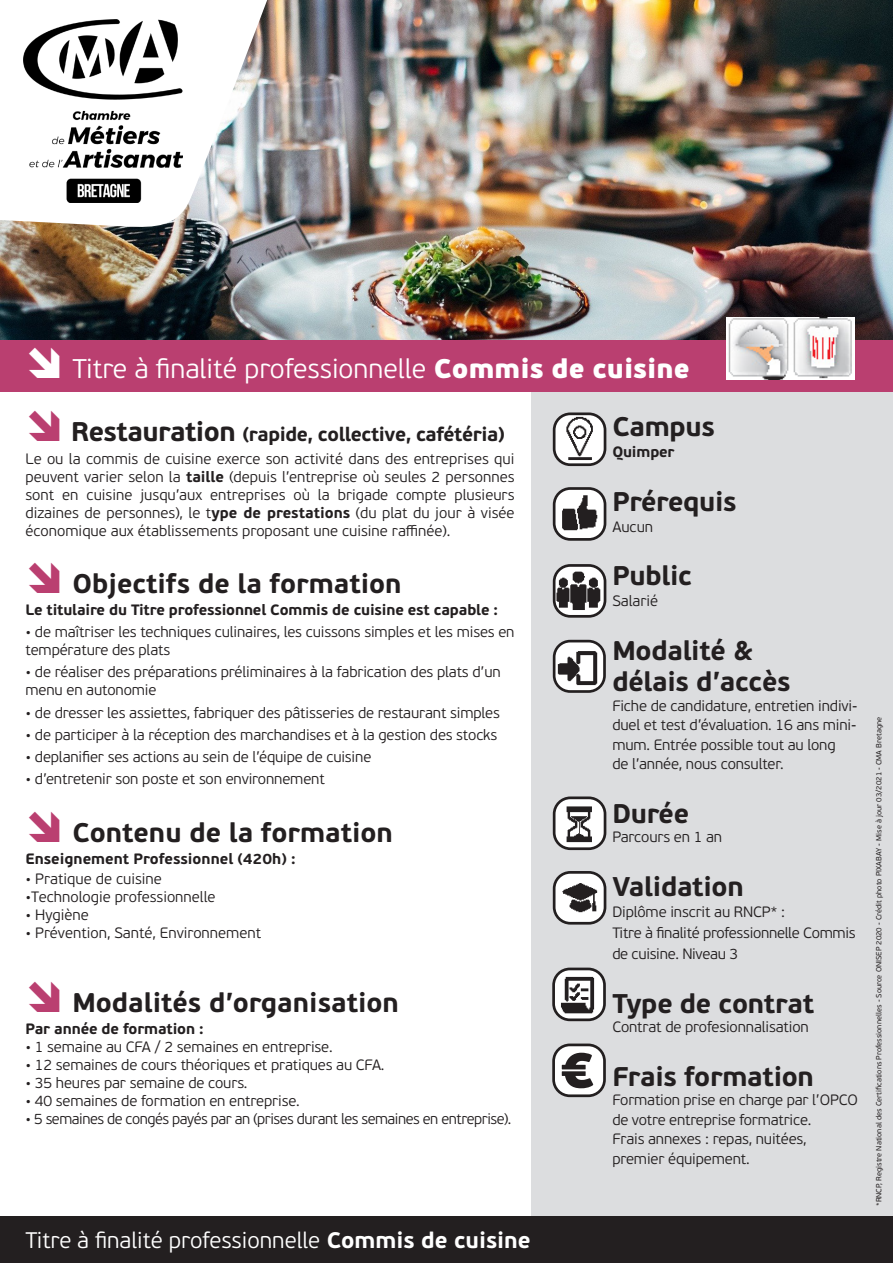
<style>
.page{position:relative;width:893px;height:1263px;background:#fff}
.page>*{position:absolute;margin:0;border:0;box-sizing:border-box;transform-origin:0 0}
.t1{font:900 51.3px "PF Beau Sans Pro";color:#231f20}
.TITRES_FLECHES{font:700 27px/31.5px "PF Beau Sans Pro";letter-spacing:-.01em;color:#231f20}
.t2{font:300 27px "PF Beau Sans Pro";color:#fff}
.t3{font:300 22.5px "PF Beau Sans Pro";color:#fff}
.TITRES_FLECHES-2{font:700 19.5px "PF Beau Sans Pro";letter-spacing:-.02em;color:#231f20}
.TEXTE_COURANT{font:300 15px/19.5px "PF Beau Sans Pro";letter-spacing:-.01em;color:#231f20}
.TEXTE_COURANT-2{font:700 15px "PF Beau Sans Pro";letter-spacing:-.01em;color:#231f20}
.TEXTE_COURANT-3{font:300 15px "PF Beau Sans Pro";letter-spacing:-.03em;color:#231f20}
.t4{font:7.5px "PF Beau Sans Pro";color:#231f20}
.s1{font-weight:900}
.s2{font-size:27px}
.s3{font-weight:700}
</style>
<div class="page">
<div style="left:531px;top:82px;width:362px;height:1181px;background:#dcdddf"></div>
<img style="left:0;top:0;width:893px;height:340px">
<div style="left:0;top:340px;width:893px;height:51px;background:#ba3f70"></div>
<img style="left:555px;top:416px;width:49px;height:45px">
<div style="left:553px;top:412px;width:53px;height:54px;border:3px solid #231f20;border-radius:16px"></div>
<div style="left:554px;top:488px;width:51px;height:51px;background:#fff;border-radius:16px"></div>
<img style="left:557px;top:491px;width:47px;height:41px">
<div style="left:553px;top:487px;width:53px;height:54px;border:3px solid #231f20;border-radius:16px"></div>
<svg style="left:554px;top:641px;width:50px;height:50px"></svg>
<img style="left:557px;top:647px;width:41px;height:38px">
<div style="left:553px;top:640px;width:53px;height:53px;border:3px solid #231f20;border-radius:16px"></div>
<div style="left:554px;top:798px;width:51px;height:51px;background:#fff;border-radius:16px"></div>
<img style="left:567px;top:804px;width:35px;height:38px">
<div style="left:553px;top:796px;width:53px;height:54px;border:3px solid #231f20;border-radius:16px"></div>
<svg style="left:554px;top:872px;width:51px;height:51px"></svg>
<img style="left:554px;top:878px;width:51px;height:39px">
<div style="left:553px;top:871px;width:53px;height:53px;border:3px solid #231f20;border-radius:16px"></div>
<div style="left:554px;top:969px;width:50px;height:51px;background:#fff;border-radius:16px"></div>
<img style="left:556px;top:975px;width:46px;height:42px">
<div style="left:552px;top:967px;width:54px;height:54px;border:3px solid #231f20;border-radius:16px"></div>
<div style="left:554px;top:1045px;width:50px;height:51px;background:#fff;border-radius:16px"></div>
<div style="left:552px;top:1043px;width:54px;height:54px;border:3px solid #231f20;border-radius:16px"></div>
<svg style="left:554px;top:565px;width:51px;height:51px"></svg>
<img style="left:557px;top:572px;width:45px;height:38px">
<div style="left:553px;top:564px;width:53px;height:54px;border:3px solid #231f20;border-radius:16px"></div>
<img style="left:726px;top:317px;width:129px;height:62px">
<img style="left:0;top:0;width:385px;height:228px">
<img style="left:24px;top:20px;width:158px;height:183px">
<div style="left:0;top:1216px;width:893px;height:47px;background:#231f20"></div>
<p class="t2" style="left:72px;top:353px;width:619px">Titre à finalité professionnelle <span class="s1">Commis de cuisine</span></p>
<p class="TITRES_FLECHES-2" style="left:71px;top:422px;width:435px"><span class="s2">Restauration</span> (rapide, collective, cafétéria)</p>
<p class="TEXTE_COURANT" style="left:26px;top:450px;width:491px;line-height:18px;text-align:justify">Le ou la commis de cuisine exerce son activité dans des entreprises qui peuvent varier selon la <span class="s3">taille</span> (depuis l’entreprise où seules 2 personnes sont en cuisine jusqu’aux entreprises où la brigade compte plusieurs dizaines de personnes), le t<span class="s3">ype de prestations</span> (du plat du jour à visée économique aux établissements proposant une cuisine raffinée).</p>
<p class="TITRES_FLECHES" style="left:72px;top:568px;width:331px">Objectifs de la formation</p>
<p class="TEXTE_COURANT-2" style="left:26px;top:600px;width:474px">Le titulaire du Titre professionnel Commis de cuisine est capable :</p>
<p class="TEXTE_COURANT" style="left:26px;top:623px;width:490px;line-height:18px">• de maîtriser les techniques culinaires, les cuissons simples et les mises en température des plats</p>
<p class="TEXTE_COURANT" style="left:26px;top:663px;width:477px;line-height:18px">• de réaliser des préparations préliminaires à la fabrication des plats d’un menu en autonomie</p>
<p class="TEXTE_COURANT" style="left:26px;top:703px;width:476px">• de dresser les assiettes, fabriquer des pâtisseries de restaurant simples</p>
<p class="TEXTE_COURANT" style="left:26px;top:725px;width:473px">• de participer à la réception des marchandises et à la gestion des stocks</p>
<p class="TEXTE_COURANT" style="left:26px;top:747px;width:347px">• deplanifier ses actions au sein de l’équipe de cuisine</p>
<p class="TEXTE_COURANT" style="left:26px;top:770px;width:301px">• d’entretenir son poste et son environnement</p>
<p class="TITRES_FLECHES" style="left:72px;top:817px;width:322px">Contenu de la formation</p>
<p class="TEXTE_COURANT-2" style="left:26px;top:849px;width:271px">Enseignement Professionnel (420h) :</p>
<p class="TEXTE_COURANT" style="left:26px;top:870px;width:138px">• Pratique de cuisine</p>
<p class="TEXTE_COURANT" style="left:26px;top:888px;width:192px">•Technologie professionnelle</p>
<p class="TEXTE_COURANT" style="left:26px;top:906px;width:65px">• Hygiène</p>
<p class="TEXTE_COURANT" style="left:26px;top:924px;width:237px">• Prévention, Santé, Environnement</p>
<p class="TITRES_FLECHES" style="left:72px;top:987px;width:328px">Modalités d’organisation</p>
<p class="TEXTE_COURANT-2" style="left:26px;top:1019px;width:180px">Par année de formation :</p>
<p class="TEXTE_COURANT" style="left:26px;top:1037px;width:309px">• 1 semaine au CFA / 2 semaines en entreprise.</p>
<p class="TEXTE_COURANT" style="left:26px;top:1055px;width:360px">• 12 semaines de cours théoriques et pratiques au CFA.</p>
<p class="TEXTE_COURANT" style="left:26px;top:1073px;width:224px">• 35 heures par semaine de cours.</p>
<p class="TEXTE_COURANT" style="left:26px;top:1091px;width:276px">• 40 semaines de formation en entreprise.</p>
<p class="TEXTE_COURANT-3" style="left:26px;top:1110px;width:487px">• 5 semaines de congés payés par an (prises durant les semaines en entreprise).</p>
<p class="t3" style="left:26px;top:1228px;width:507px">Titre à finalité professionnelle <span class="s3">Commis de cuisine</span></p>
<p class="t1" style="left:559px;top:1036px;width:37px">€</p>
<p class="TITRES_FLECHES" style="left:612px;top:412px;width:104px">Campus</p>
<p class="TEXTE_COURANT-2" style="left:612px;top:443px;width:64px">Quimper</p>
<p class="TITRES_FLECHES" style="left:612px;top:486px;width:126px">Prérequis</p>
<p class="TEXTE_COURANT" style="left:612px;top:517px;width:42px">Aucun</p>
<p class="TITRES_FLECHES" style="left:612px;top:561px;width:81px">Public</p>
<p class="TEXTE_COURANT" style="left:612px;top:592px;width:47px">Salarié</p>
<p class="TITRES_FLECHES" style="left:612px;top:635px;width:180px">Modalité &amp; délais d’accès</p>
<p class="TEXTE_COURANT" style="left:612px;top:696px;width:247px">Fiche de candidature, entretien indivi&shy;duel et test d’évaluation. 16 ans mini&shy;mum. Entrée possible tout au long<br>de l’année, nous consulter.</p>
<p class="TITRES_FLECHES" style="left:612px;top:798px;width:78px">Durée</p>
<p class="TEXTE_COURANT" style="left:612px;top:828px;width:111px">Parcours en 1 an</p>
<p class="TITRES_FLECHES" style="left:612px;top:871px;width:133px">Validation</p>
<p class="TEXTE_COURANT" style="left:612px;top:901px;width:245px;line-height:21px">Diplôme inscrit au RNCP* :<br>Titre à finalité professionnelle Commis de cuisine. Niveau 3</p>
<p class="TITRES_FLECHES" style="left:612px;top:988px;width:203px">Type de contrat</p>
<p class="TEXTE_COURANT" style="left:612px;top:1017px;width:198px">Contrat de profesionnalisation</p>
<p class="TITRES_FLECHES" style="left:612px;top:1061px;width:203px">Frais formation</p>
<p class="TEXTE_COURANT" style="left:612px;top:1090px;width:247px">Formation prise en charge par l’OPCO de votre entreprise formatrice.<br>Frais annexes : repas, nuitées, premier équipement.</p>
<p class="t4" style="left:875px;top:1206px;width:491px;rotate:-90deg">*RNCP, Registre National des Certifications Professionnelles - Source ONISEP 2020 - Crédit photo PIXABAY - Mise à jour 03/2021 - CMA Bretagne</p>
</div>
